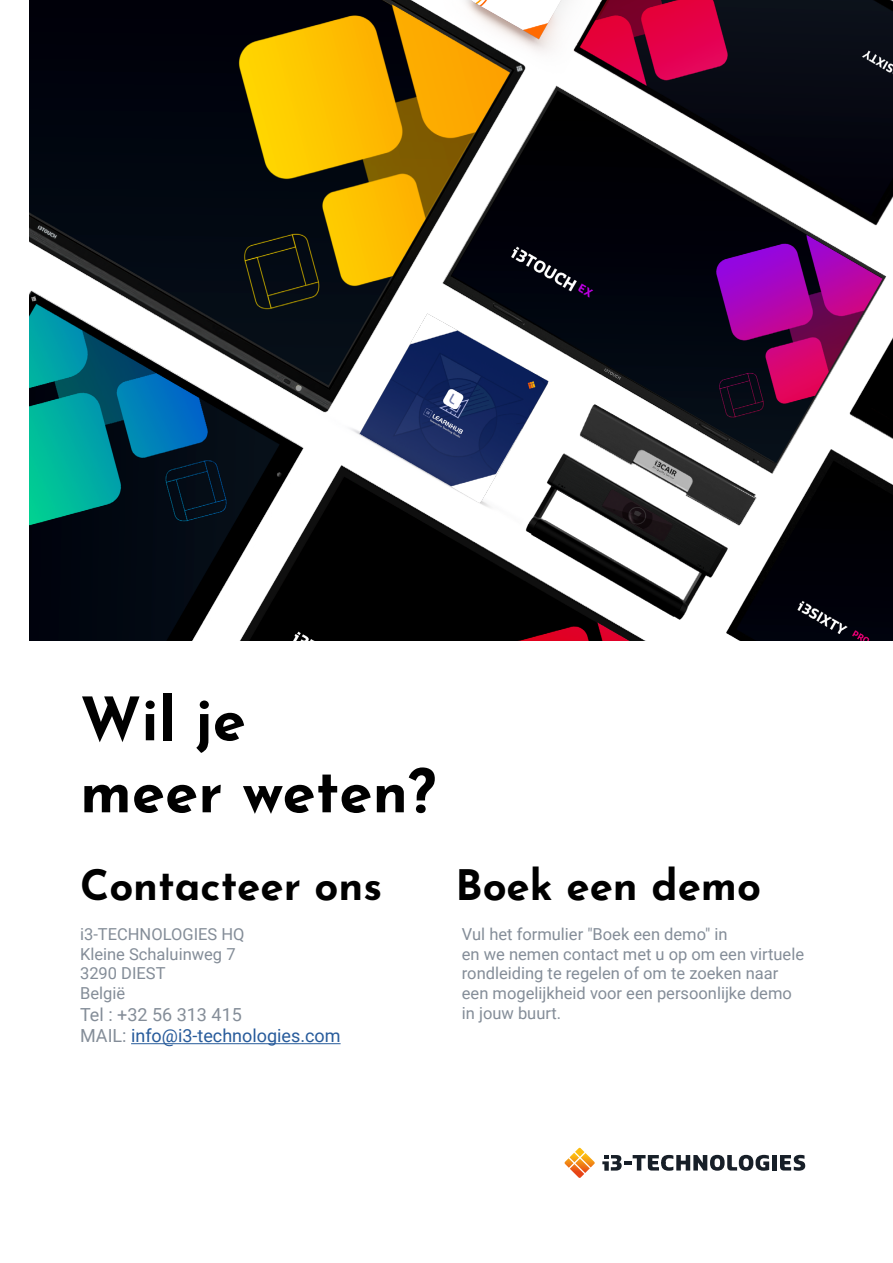
<style>
.page{position:relative;width:893px;height:1263px;background:#fff}
.page>*{position:absolute;margin:0;border:0;box-sizing:border-box;transform-origin:0 0}
.t1{font:700 60px/72px "Josefin Sans";color:#000}
.t2{font:700 42px "Josefin Sans";color:#000}
.t3{font:18px/21.6px "Roboto";color:#275b9b}
.t4{font:16.5px/19.8px "Roboto";color:#848d98}
.s1{color:#848d98}
</style>
<div class="page">
<img style="left:30px;top:0;width:863px;height:641px">
<svg style="left:564px;top:1148px;width:31px;height:30px"></svg>
<div style="left:772px;top:1155px;width:5px;height:15px;background:#171f28"></div>
<svg style="left:780px;top:1155px;width:25px;height:16px"></svg>
<svg style="left:602px;top:1155px;width:167px;height:16px"></svg>
<hr style="left:131px;top:1043px;width:210px;height:1px;background:#275b9b">
<h1 class="t1" style="left:80px;top:674px;width:357px">Wil je<br>meer weten?</h1>
<h2 class="t2" style="left:80px;top:848px;width:304px">Contacteer ons</h2>
<h2 class="t2" style="left:455px;top:848px;width:307px">Boek een demo</h2>
<p class="t4" style="left:462px;top:923px;width:344px">Vul het formulier "Boek een demo" in<br>en we nemen contact met u op om een virtuele rondleiding te regelen of om te zoeken naar een mogelijkheid voor een persoonlijke demo in jouw buurt.</p>
<p class="t4" style="left:80px;top:923px;width:166px">i3-TECHNOLOGIES HQ<br>Kleine Schaluinweg 7<br>3290 DIEST<br>België</p>
<p class="t3" style="left:80px;top:1003px;width:262px"><span class="s1">Tel : +32 56 313 415<br>MAIL:</span> info@i3-technologies.com</p>
</div>
